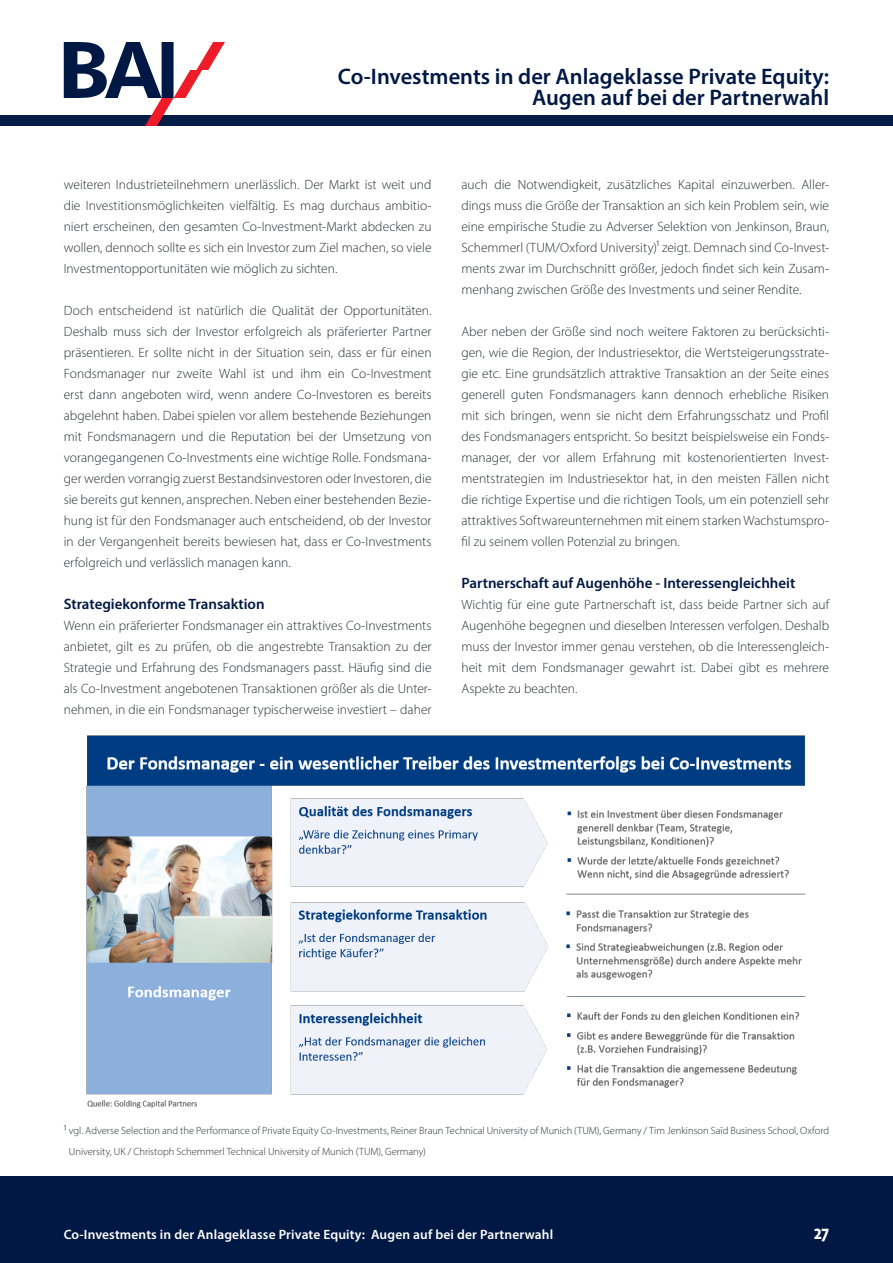
<style>
.page{position:relative;width:893px;height:1263px;background:#fff}
.page>*{position:absolute;margin:0;border:0;box-sizing:border-box;transform-origin:0 0}
.Überschrift{font:600 22.5px/21px "Myriad Pro";color:#001843;text-align:right}
.t1{font:700 condensed 21px "Myriad Pro";color:#fff}
.Textblock_Überschrif{font:600 15px "Myriad Pro";color:#001843}
.Textblock{font:300 13.5px/21px "Myriad Pro";color:#2a2d30;text-align:justify}
.t2{font:600 13.5px "Myriad Pro";letter-spacing:.01em;color:#fff}
.Textblock-2{font:300 10.5px/21px "Myriad Pro";color:#2a2d30}
.s1{font-size:13.5px}
</style>
<div class="page">
<div style="left:0;top:1176px;width:893px;height:87px;background:#001843"></div>
<div style="left:0;top:115px;width:893px;height:11px;background:#001843"></div>
<svg style="left:64px;top:42px;width:161px;height:84px"></svg>
<img style="left:86px;top:735px;width:720px;height:373px">
<p class="Überschrift" style="left:338px;top:65px;width:493px">Co-Investments in der Anlageklasse Private Equity:<br>Augen auf bei der Partnerwahl</p>
<p class="Textblock" style="left:64px;top:174px;width:369px">weiteren Industrieteilnehmern unerlässlich. Der Markt ist weit und die Investitionsmöglichkeiten vielfältig. Es mag durchaus ambitio&shy;niert erscheinen, den gesamten Co-Investment-Markt abdecken zu wollen, dennoch sollte es sich ein Investor zum Ziel machen, so viele Investmentopportunitäten wie möglich zu sichten.</p>
<p class="Textblock" style="left:64px;top:300px;width:369px">Doch entscheidend ist natürlich die Qualität der Opportunitäten.<br>Deshalb muss sich der Investor erfolgreich als präferierter Partner präsentieren. Er sollte nicht in der Situation sein, dass er für einen Fondsmanager nur zweite Wahl ist und ihm ein Co-Investment erst dann angeboten wird, wenn andere Co-Investoren es bereits abgelehnt haben. Dabei spielen vor allem bestehende Beziehungen mit Fondsmanagern und die Reputation bei der Umsetzung von vorangegangenen Co-Investments eine wichtige Rolle. Fondsmana&shy;ger werden vorrangig zuerst Bestandsinvestoren oder Investoren, die sie bereits gut kennen, ansprechen. Neben einer bestehenden Bezie&shy;hung ist für den Fondsmanager auch entscheidend, ob der Investor in der Vergangenheit bereits bewiesen hat, dass er Co-Investments erfolgreich und verlässlich managen kann.</p>
<p class="Textblock_Überschrif" style="left:64px;top:594px;width:202px">Strategiekonforme Transaktion</p>
<p class="Textblock" style="left:64px;top:615px;width:369px">Wenn ein präferierter Fondsmanager ein attraktives Co-Investments anbietet, gilt es zu prüfen, ob die angestrebte Transaktion zu der Strategie und Erfahrung des Fondsmanagers passt. Häufig sind die als Co-Investment angebotenen Transaktionen größer als die Unter&shy;nehmen, in die ein Fondsmanager typischerweise investiert – daher</p>
<p class="Textblock" style="left:461px;top:174px;width:369px">auch die Notwendigkeit, zusätzliches Kapital einzuwerben. Aller&shy;dings muss die Größe der Transaktion an sich kein Problem sein, wie eine empirische Studie zu Adverser Selektion von Jenkinson, Braun, Schemmerl (TUM/Oxford University)1 zeigt. Demnach sind Co-Invest&shy;ments zwar im Durchschnitt größer, jedoch findet sich kein Zusam&shy;menhang zwischen Größe des Investments und seiner Rendite.</p>
<p class="Textblock" style="left:461px;top:321px;width:369px">Aber neben der Größe sind noch weitere Faktoren zu berücksichti&shy;gen, wie die Region, der Industriesektor, die Wertsteigerungsstrate&shy;gie etc. Eine grundsätzlich attraktive Transaktion an der Seite eines generell guten Fondsmanagers kann dennoch erhebliche Risiken mit sich bringen, wenn sie nicht dem Erfahrungsschatz und Profil des Fondsmanagers entspricht. So besitzt beispielsweise ein Fonds&shy;manager, der vor allem Erfahrung mit kostenorientierten Invest&shy;mentstrategien im Industriesektor hat, in den meisten Fällen nicht die richtige Expertise und die richtigen Tools, um ein potenziell sehr attraktives Softwareunternehmen mit einem starken Wachstumspro&shy;fil zu seinem vollen Potenzial zu bringen.</p>
<p class="Textblock_Überschrif" style="left:461px;top:573px;width:335px">Partnerschaft auf Augenhöhe - Interessengleichheit</p>
<p class="Textblock" style="left:461px;top:594px;width:369px">Wichtig für eine gute Partnerschaft ist, dass beide Partner sich auf Augenhöhe begegnen und dieselben Interessen verfolgen. Deshalb muss der Investor immer genau verstehen, ob die Interessengleich&shy;heit mit dem Fondsmanager gewahrt ist. Dabei gibt es mehrere Aspekte zu beachten.</p>
<p class="Textblock-2" style="left:69px;top:1120px;width:762px;text-indent:-5px"><span class="s1">1</span> vgl. Adverse Selection and the Performance of Private Equity Co-Investments, Reiner Braun Technical University of Munich (TUM), Germany / Tim Jenkinson Saïd Business School, Oxford<br>University, UK / Christoph Schemmerl Technical University of Munich (TUM), Germany)</p>
<p class="t2" style="left:64px;top:1226px;width:491px">Co-Investments in der Anlageklasse Private Equity: Augen auf bei der Partnerwahl</p>
<h2 class="t1" style="left:814px;top:1219px;width:17px">27</h2>
</div>
